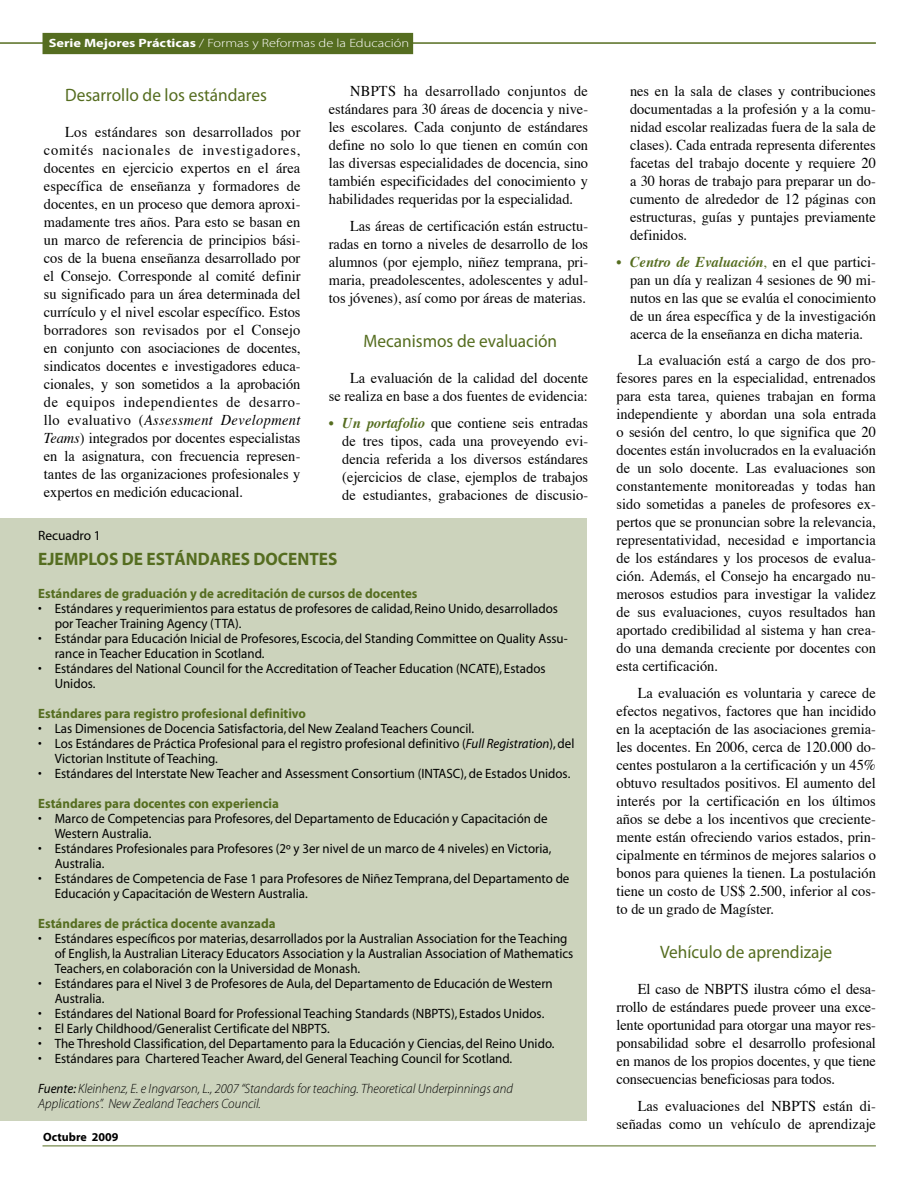
<style>
.page{position:relative;width:918px;height:1188px;background:#fff}
.page>*{position:absolute;margin:0;border:0;box-sizing:border-box;transform-origin:0 0}
.SUBTIYULO_OK{font:18px "Myriad Pro";color:#556d20;scale:.96 1}
.Texto{font:700 18px "Myriad";color:#556d20;scale:.96 1}
.Texto-2{font:18px "Myriad Pro";color:#556d20;scale:.96 1}
.Texto-3{font:15px/18px "Times";color:#000;text-align:justify;scale:.96 1}
.Texto-4{font:13.5px/15px "Myriad";color:#000;scale:.96 1}
.Texto-5{font:700 13.5px "Myriad";color:#556d20;scale:.96 1}
.Texto-6{font:italic 300 13.5px/15px "Myriad Pro";color:#000;scale:.96 1}
.t1{font:13.5px "Myriad Pro";letter-spacing:-.005em;color:#000}
.t2{font:300 12px "Myriad Pro";color:#fff;scale:1.2 1}
.t3{font:700 12px "Myriad";color:#000}
.s1{font-weight:700}
.s2{font-style:italic}
.s3{font-weight:700;font-style:italic;color:#556d20}
.s4{font-family:"Myriad";font-weight:400}
.s5{color:#556d20}
</style>
<div class="page">
<div style="left:0;top:519px;width:587px;height:602px;background:#ccd3bc"></div>
<hr style="left:0;top:42px;width:876px;height:2px;background:#556d20">
<div style="left:43px;top:34px;width:369px;height:19px;background:#556d20"></div>
<div style="left:43px;top:33px;width:370px;height:21px;border:2px solid #556d20"></div>
<hr style="left:43px;top:1146px;width:833px;height:1px;background:#556d20">
<p class="t2" style="left:49px;top:36px;width:302px"><span class="s1">Serie Mejores Prácticas</span> / Formas y Reformas de la Educación</p>
<p class="Texto-2" style="left:65px;top:85px;width:212px">Desarrollo de los estándares</p>
<p class="Texto-3" style="left:44px;top:121px;width:269px;text-indent:21px">Los estándares son desarrollados por comités nacionales de investigadores, docentes en ejercicio expertos en el área específica de enseñanza y formadores de docentes, en un proceso que demora aproxi&shy;madamente tres años. Para esto se basan en un marco de referencia de principios bási&shy;cos de la buena enseñanza desarrollado por el Consejo. Corresponde al comité definir su significado para un área determinada del currículo y el nivel escolar específico. Estos borradores son revisados por el Consejo en conjunto con asociaciones de docentes, sindicatos docentes e investigadores educa&shy;cionales, y son sometidos a la aprobación de equipos independientes de desarro&shy;llo evaluativo (<span class="s2">Assessment Development Teams</span>) integrados por docentes especialistas en la asignatura, con frecuencia represen&shy;tantes de las organizaciones profesionales y expertos en medición educacional.</p>
<p class="Texto-3" style="left:329px;top:81px;width:272px;text-indent:21px">NBPTS ha desarrollado conjuntos de estándares para 30 áreas de docencia y nive&shy;les escolares. Cada conjunto de estándares define no solo lo que tienen en común con las diversas especialidades de docencia, sino también especificidades del conocimiento y habilidades requeridas por la especialidad.</p>
<p class="Texto-3" style="left:329px;top:215px;width:272px;text-indent:21px">Las áreas de certificación están estructu&shy;radas en torno a niveles de desarrollo de los alumnos (por ejemplo, niñez temprana, pri&shy;maria, preadolescentes, adolescentes y adul&shy;tos jóvenes), así como por áreas de materias.</p>
<p class="SUBTIYULO_OK" style="left:363px;top:331px;width:203px">Mecanismos de evaluación</p>
<p class="Texto-3" style="left:329px;top:368px;width:272px;text-align:right">La evaluación de la calidad del docente<br>se realiza en base a dos fuentes de evidencia:</p>
<p class="Texto-3" style="left:342px;top:412px;width:258px;text-indent:-14px"><span class="s3">• Un portafolio</span> que contiene seis entradas de tres tipos, cada una proveyendo evi&shy;dencia referida a los diversos estándares (ejercicios de clase, ejemplos de trabajos de estudiantes, grabaciones de discusio-</p>
<p class="t1" style="left:38px;top:528px;width:64px">Recuadro 1</p>
<p class="Texto" style="left:38px;top:550px;width:313px">EJEMPLOS DE ESTÁNDARES DOCENTES</p>
<p class="Texto-5" style="left:38px;top:587px;width:397px">Estándares de graduación y de acreditación de cursos de docentes</p>
<p class="Texto-4" style="left:55px;top:602px;width:526px;text-indent:-16px">• Estándares y requerimientos para estatus de profesores de calidad, Reino Unido, desarrollados por Teacher Training Agency (TTA).</p>
<p class="Texto-4" style="left:55px;top:632px;width:536px;text-indent:-16px">• Estándar para Educación Inicial de Profesores, Escocia, del Standing Committee on Quality Assu&shy;rance in Teacher Education in Scotland.</p>
<p class="Texto-4" style="left:55px;top:662px;width:513px;text-indent:-16px">• Estándares del National Council for the Accreditation of Teacher Education (NCATE), Estados<br>Unidos.</p>
<p class="Texto-5" style="left:38px;top:707px;width:280px">Estándares para registro profesional definitivo</p>
<p class="Texto-4" style="left:38px;top:722px;width:456px">• Las Dimensiones de Docencia Satisfactoria, del New Zealand Teachers Council.</p>
<p class="Texto-4" style="left:55px;top:737px;width:543px;text-indent:-16px">• Los Estándares de Práctica Profesional para el registro profesional definitivo (<span class="s2">Full Registration</span>), del<br>Victorian Institute of Teaching.</p>
<p class="Texto-4" style="left:38px;top:767px;width:556px">• Estándares del Interstate New Teacher and Assessment Consortium (INTASC), de Estados Unidos.</p>
<p class="Texto-5" style="left:38px;top:797px;width:252px">Estándares para docentes con experiencia</p>
<p class="Texto-4" style="left:55px;top:812px;width:515px;text-indent:-16px">• Marco de Competencias para Profesores, del Departamento de Educación y Capacitación de<br>Western Australia.</p>
<p class="Texto-4" style="left:55px;top:842px;width:519px;text-indent:-16px">• Estándares Profesionales para Profesores (2º y 3er nivel de un marco de 4 niveles) en Victoria,<br>Australia.</p>
<p class="Texto-4" style="left:55px;top:872px;width:538px;text-indent:-16px">• Estándares de Competencia de Fase 1 para Profesores de Niñez Temprana, del Departamento de<br>Educación y Capacitación de Western Australia.</p>
<p class="Texto-5" style="left:38px;top:917px;width:249px">Estándares de práctica docente avanzada</p>
<p class="Texto-4" style="left:55px;top:932px;width:542px;text-indent:-16px">• Estándares específicos por materias, desarrollados por la Australian Association for the Teaching of English, la Australian Literacy Educators Association y la Australian Association of Mathematics<br>Teachers, en colaboración con la Universidad de Monash.</p>
<p class="Texto-4" style="left:55px;top:977px;width:520px;text-indent:-16px">• Estándares para el Nivel 3 de Profesores de Aula, del Departamento de Educación de Western<br>Australia.</p>
<p class="Texto-4" style="left:38px;top:1007px;width:529px">• Estándares del National Board for Professional Teaching Standards (NBPTS), Estados Unidos.</p>
<p class="Texto-4" style="left:38px;top:1022px;width:305px">• El Early Childhood/Generalist Certificate del NBPTS.</p>
<p class="Texto-4" style="left:38px;top:1037px;width:539px">• The Threshold Classification, del Departamento para la Educación y Ciencias, del Reino Unido.</p>
<p class="Texto-4" style="left:38px;top:1052px;width:495px">• Estándares para Chartered Teacher Award, del General Teaching Council for Scotland.</p>
<p class="Texto-6" style="left:38px;top:1082px;width:496px"><span class="s4">Fuente:</span> Kleinhenz, E. e Ingvarson, L., 2007 “Standards for teaching. Theoretical Underpinnings and<br>Applications”. New Zealand Teachers Council.</p>
<p class="t3" style="left:43px;top:1130px;width:77px">Octubre 2009</p>
<p class="Texto-3" style="left:630px;top:81px;width:258px">nes en la sala de clases y contribuciones documentadas a la profesión y a la comu&shy;nidad escolar realizadas fuera de la sala de clases). Cada entrada representa diferentes facetas del trabajo docente y requiere 20 a 30 horas de trabajo para preparar un do&shy;cumento de alrededor de 12 páginas con estructuras, guías y puntajes previamente definidos.</p>
<p class="Texto-3" style="left:630px;top:251px;width:258px;text-indent:-14px"><span class="s3">• Centro de Evaluación</span><span class="s5">,</span> en el que partici&shy;pan un día y realizan 4 sesiones de 90 mi&shy;nutos en las que se evalúa el conocimiento de un área específica y de la investigación acerca de la enseñanza en dicha materia.</p>
<p class="Texto-3" style="left:617px;top:350px;width:272px;text-indent:21px">La evaluación está a cargo de dos pro&shy;fesores pares en la especialidad, entrenados para esta tarea, quienes trabajan en forma independiente y abordan una sola entrada o sesión del centro, lo que significa que 20 docentes están involucrados en la evaluación de un solo docente. Las evaluaciones son constantemente monitoreadas y todas han sido sometidas a paneles de profesores ex&shy;pertos que se pronuncian sobre la relevancia, representatividad, necesidad e importancia de los estándares y los procesos de evalua&shy;ción. Además, el Consejo ha encargado nu&shy;merosos estudios para investigar la validez de sus evaluaciones, cuyos resultados han aportado credibilidad al sistema y han crea&shy;do una demanda creciente por docentes con esta certificación.</p>
<p class="Texto-3" style="left:617px;top:682px;width:272px;text-indent:21px">La evaluación es voluntaria y carece de efectos negativos, factores que han incidido en la aceptación de las asociaciones gremia&shy;les docentes. En 2006, cerca de 120.000 do&shy;centes postularon a la certificación y un 45% obtuvo resultados positivos. El aumento del interés por la certificación en los últimos años se debe a los incentivos que creciente&shy;mente están ofreciendo varios estados, prin&shy;cipalmente en términos de mejores salarios o bonos para quienes la tienen. La postulación tiene un costo de US$ 2.500, inferior al cos&shy;to de un grado de Magíster.</p>
<p class="SUBTIYULO_OK" style="left:660px;top:942px;width:181px">Vehículo de aprendizaje</p>
<p class="Texto-3" style="left:617px;top:979px;width:272px;text-indent:21px">El caso de NBPTS ilustra cómo el desa&shy;rrollo de estándares puede proveer una exce&shy;lente oportunidad para otorgar una mayor res&shy;ponsabilidad sobre el desarrollo profesional en manos de los propios docentes, y que tiene consecuencias beneficiosas para todos.</p>
<p class="Texto-3" style="left:617px;top:1095px;width:272px;text-align:right">Las evaluaciones del NBPTS están di&shy;señadas como un vehículo de aprendizaje</p>
</div>
